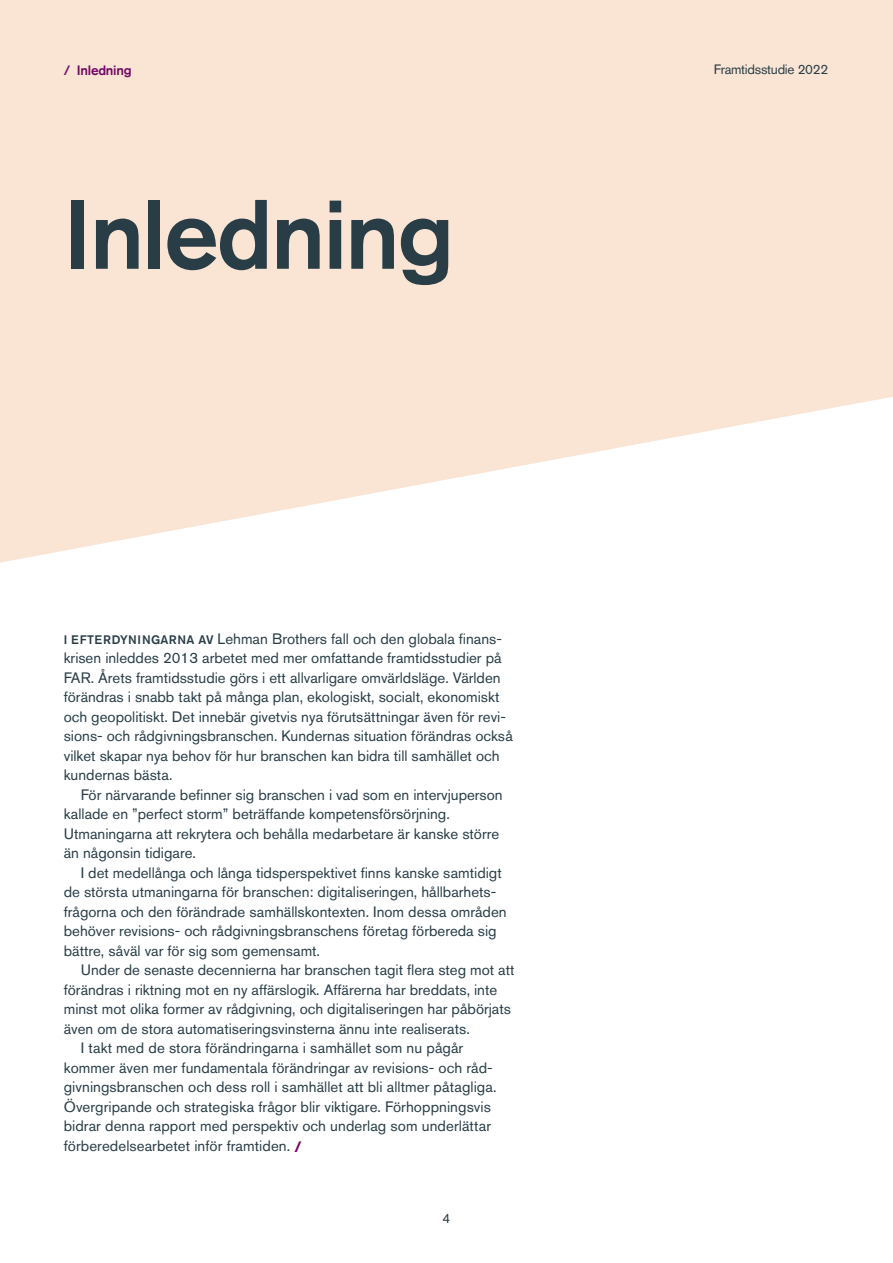
<style>
.page{position:relative;width:893px;height:1263px;background:#fff}
.page>*{position:absolute;margin:0;border:0;box-sizing:border-box;transform-origin:0 0}
.t1{font:500 97.5px "Akzidenz Grotesk BE";letter-spacing:-.025em;color:#293d47}
.t2{font:15px/19.5px "Akzidenz Grotesk BE";color:#293d47}
.t3{font:13.5px "Akzidenz Grotesk BE";letter-spacing:-.02em;color:#293d47}
.t4{font:500 13.5px "Akzidenz Grotesk BE";letter-spacing:-.02em;color:#710666}
.s1{font-weight:500;font-size:12.3px}
.s2{font-weight:700;color:#710666}
</style>
<div class="page">
<svg style="left:0;top:0;width:893px;height:563px;background:#fae8d9"></svg>
<p class="t4" style="left:64px;top:61px;width:69px">/ Inledning</p>
<h1 class="t1" style="left:64px;top:175px;width:392px">Inledning</h1>
<p class="t2" style="left:64px;top:629px;width:451px"><span class="s1">I EFTERDYNINGARNA AV</span> Lehman Brothers fall och den globala finans&shy;krisen inleddes 2013 arbetet med mer omfattande framtidsstudier på FAR. Årets framtidsstudie görs i ett allvarligare omvärldsläge. Världen förändras i snabb takt på många plan, ekologiskt, socialt, ekonomiskt och geopolitiskt. Det innebär givetvis nya förutsättningar även för revi&shy;sions- och rådgivningsbranschen. Kundernas situation förändras också vilket skapar nya behov för hur branschen kan bidra till samhället och kundernas bästa.</p>
<p class="t2" style="left:64px;top:785px;width:440px;text-indent:17px">För närvarande befinner sig branschen i vad som en intervjuperson kallade en ”perfect storm” beträffande kompetensförsörjning.<br>Utmaningarna att rekrytera och behålla medarbetare är kanske större än någonsin tidigare.</p>
<p class="t2" style="left:64px;top:863px;width:444px;text-indent:17px">I det medellånga och långa tidsperspektivet finns kanske samtidigt de största utmaningarna för branschen: digitaliseringen, hållbarhets&shy;frågorna och den förändrade samhällskontexten. Inom dessa områden behöver revisions- och rådgivningsbranschens företag förbereda sig bättre, såväl var för sig som gemensamt.</p>
<p class="t2" style="left:81px;top:960px;width:435px">Under de senaste decennierna har branschen tagit flera steg mot att</p>
<p class="t2" style="left:64px;top:980px;width:435px">förändras i riktning mot en ny affärslogik. Affärerna har breddats, inte</p>
<p class="t2" style="left:64px;top:999px;width:449px">minst mot olika former av rådgivning, och digitaliseringen har påbörjats</p>
<p class="t2" style="left:64px;top:1019px;width:408px">även om de stora automatiseringsvinsterna ännu inte realiserats.</p>
<p class="t2" style="left:81px;top:1038px;width:384px">I takt med de stora förändringarna i samhället som nu pågår</p>
<p class="t2" style="left:64px;top:1058px;width:431px">kommer även mer fundamentala förändringar av revisions- och råd-</p>
<p class="t2" style="left:64px;top:1077px;width:434px">givningsbranschen och dess roll i samhället att bli alltmer påtagliga.</p>
<p class="t2" style="left:64px;top:1097px;width:429px">Övergripande och strategiska frågor blir viktigare. Förhoppningsvis</p>
<p class="t2" style="left:64px;top:1116px;width:429px">bidrar denna rapport med perspektiv och underlag som underlättar</p>
<p class="t2" style="left:64px;top:1136px;width:239px">förberedelsearbetet inför framtiden. <span class="s2">/</span></p>
<p class="t3" style="left:443px;top:1210px;width:9px">4</p>
<p class="t3" style="left:714px;top:61px;width:116px">Framtidsstudie 2022</p>
</div>
